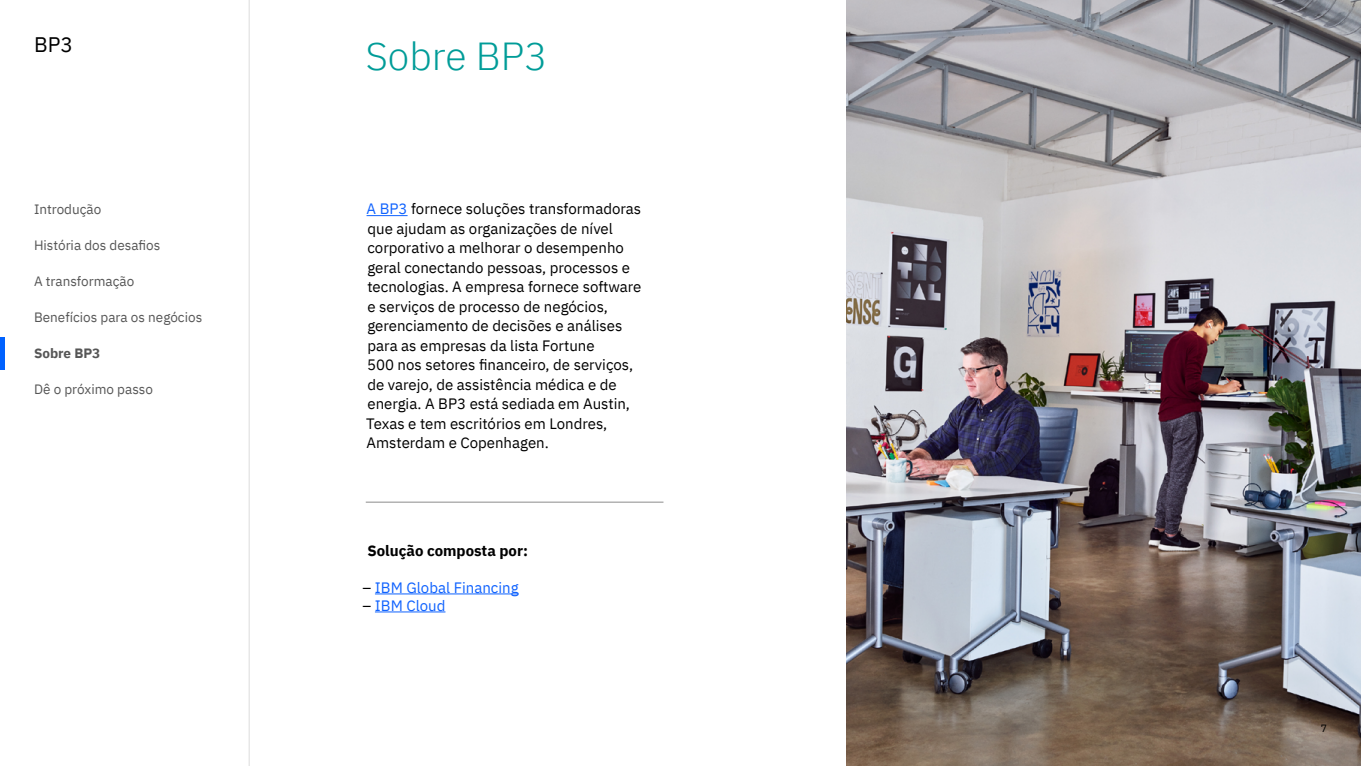
<style>
.page{position:relative;width:1361px;height:766px;background:#fff}
.page>*{position:absolute;margin:0;border:0;box-sizing:border-box;transform-origin:0 0}
.t1{font:300 39px "IBM Plex Sans";color:#009c98}
.t2{font:21px "IBM Plex Sans";color:#000}
.t3{font:15px/19.5px "IBM Plex Sans";color:#000}
.t4{font:15px "IBM Plex Sans";color:#0f62fe}
.t5{font:700 15px "IBM Plex Sans";color:#000}
.t6{font:13.5px "IBM Plex Sans";color:#565656}
.t7{font:700 13.5px "IBM Plex Sans";color:#565656}
.t8{font:10.5px "IBM Plex Sans";color:#000}
.s1{color:#0f62fe}
.s2{color:#000}
</style>
<div class="page">
<hr style="left:249px;top:0;width:1px;height:765px;background:#dcdcdc">
<img style="left:846px;top:0;width:515px;height:765px">
<hr style="left:0;top:337px;width:4px;height:33px;background:#0062ff">
<hr style="left:366px;top:215px;width:41px;height:1px;background:#0f62fe">
<hr style="left:375px;top:593px;width:143px;height:1px;background:#0f62fe">
<hr style="left:375px;top:611px;width:70px;height:1px;background:#0f62fe">
<hr style="left:366px;top:501px;width:297px;height:1px;background:#8c8c8c">
<h2 class="t2" style="left:34px;top:29px;width:41px">BP3</h2>
<p class="t6" style="left:34px;top:199px;width:69px">Introdução</p>
<p class="t6" style="left:34px;top:235px;width:128px">História dos desafios</p>
<p class="t6" style="left:34px;top:271px;width:102px">A transformação</p>
<p class="t6" style="left:34px;top:307px;width:170px">Benefícios para os negócios</p>
<p class="t7" style="left:34px;top:342px;width:68px">Sobre BP3</p>
<p class="t6" style="left:34px;top:379px;width:120px">Dê o próximo passo</p>
<h1 class="t1" style="left:366px;top:27px;width:183px">Sobre BP3</h1>
<p class="t3" style="left:366px;top:198px;width:277px"><span class="s1">A BP3</span> fornece soluções transformadoras que ajudam as organizações de nível corporativo a melhorar o desempenho geral conectando pessoas, processos e tecnologias. A empresa fornece software e serviços de processo de negócios, gerenciamento de decisões e análises para as empresas da lista Fortune<br>500 nos setores financeiro, de serviços, de varejo, de assistência médica e de energia. A BP3 está sediada em Austin, Texas e tem escritórios em Londres, Amsterdam e Copenhagen.</p>
<p class="t5" style="left:367px;top:539px;width:162px">Solução composta por:</p>
<p class="t4" style="left:362px;top:575px;width:158px"><span class="s2">–</span> IBM Global Financing</p>
<p class="t4" style="left:362px;top:593px;width:84px"><span class="s2">–</span> IBM Cloud</p>
<p class="t8" style="left:1320px;top:720px;width:8px">7</p>
</div>
